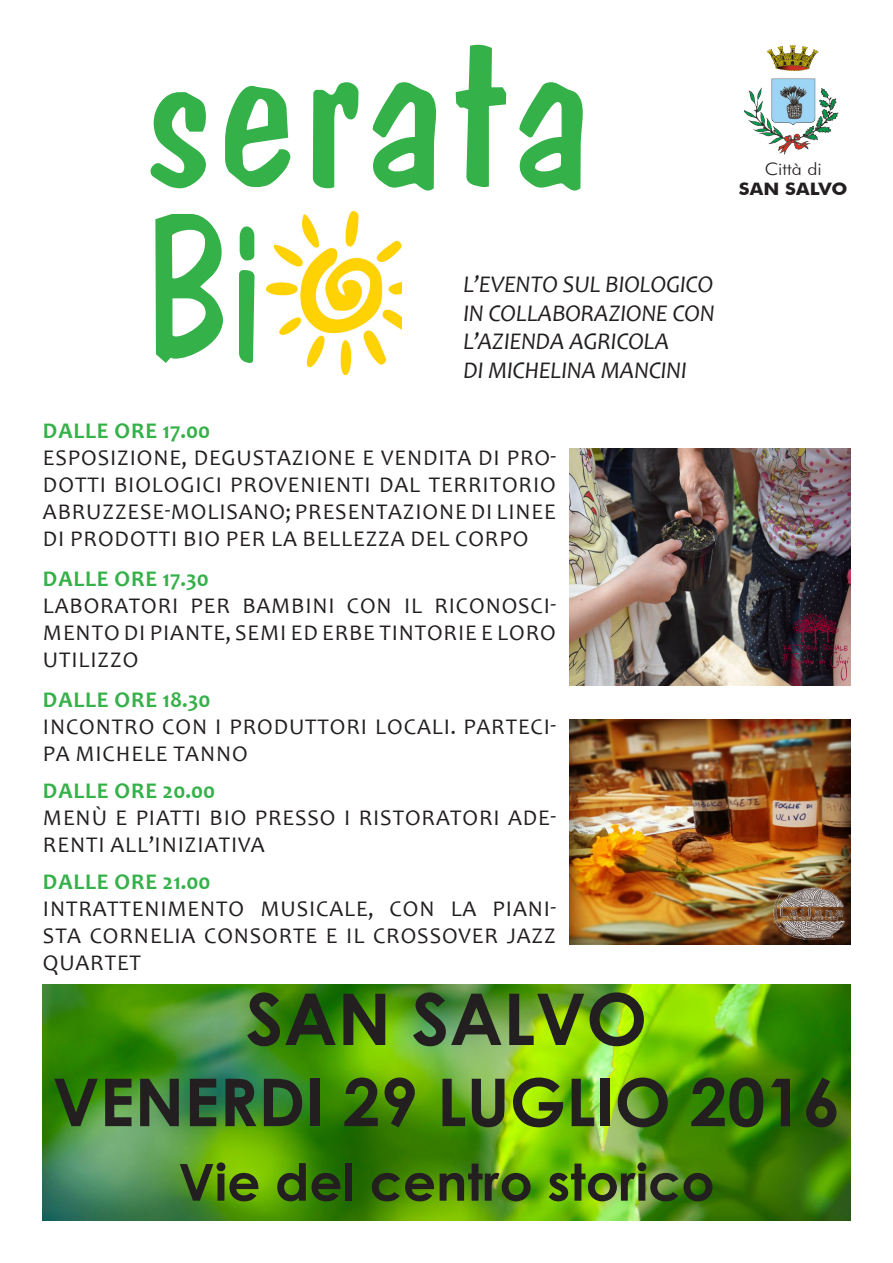
<style>
.page{position:relative;width:893px;height:1263px;background:#fff}
.page>*{position:absolute;margin:0;border:0;box-sizing:border-box;transform-origin:0 0}
.t1{font:231px "Dominican";color:#35b149;scale:1.1 1}
.t2{font:211.5px "Dominican";color:#35b149;scale:.81 1}
.t3{font:700 71.4px "Century Gothic";color:#231f20}
.t4{font:700 66px "Century Gothic";color:#231f20}
.t5{font:700 51px "Century Gothic";color:#231f20}
.t6{font:italic 24px "Candara";color:#231f20}
.t7{font:22.5px/27px "Candara";letter-spacing:.04em;color:#231f20;text-align:justify}
.t8{font:700 22.5px "Candara";letter-spacing:.04em;color:#35b149}
.t9{font:700 17.1px "Futura BT";color:#231f20;scale:1.09 1}
.t10{font:300 17.1px "Futura BT";color:#231f20;scale:1.09 1}
</style>
<div class="page">
<img style="left:745px;top:45px;width:94px;height:110px">
<img style="left:570px;top:720px;width:280px;height:224px">
<img style="left:570px;top:448px;width:280px;height:237px">
<img style="left:266px;top:212px;width:136px;height:163px">
<img style="left:43px;top:984px;width:807px;height:236px">
<p class="t1" style="left:141px;top:-48px;width:415px">serata</p>
<p class="t2" style="left:142px;top:147px;width:153px">Bi</p>
<p class="t6" style="left:463px;top:269px;width:251px">L’EVENTO SUL BIOLOGICO</p>
<p class="t6" style="left:463px;top:298px;width:253px">IN COLLABORAZIONE CON</p>
<p class="t6" style="left:463px;top:327px;width:207px">L’AZIENDA AGRICOLA</p>
<p class="t6" style="left:463px;top:355px;width:225px">DI MICHELINA MANCINI</p>
<p class="t8" style="left:43px;top:417px;width:169px">DALLE ORE 17.00</p>
<p class="t7" style="left:43px;top:444px;width:515px">ESPOSIZIONE, DEGUSTAZIONE E VENDITA DI PRO-DOTTI BIOLOGICI PROVENIENTI DAL TERRITORIO ABRUZZESE-MOLISANO; PRESENTAZIONE DI LINEE DI PRODOTTI BIO PER LA BELLEZZA DEL CORPO</p>
<p class="t8" style="left:43px;top:564px;width:167px">DALLE ORE 17.30</p>
<p class="t7" style="left:43px;top:592px;width:515px">LABORATORI PER BAMBINI CON IL RICONOSCI-MENTO DI PIANTE, SEMI ED ERBE TINTORIE E LORO UTILIZZO</p>
<p class="t8" style="left:43px;top:685px;width:169px">DALLE ORE 18.30</p>
<p class="t7" style="left:43px;top:713px;width:515px">INCONTRO CON I PRODUTTORI LOCALI. PARTECI-<br>PA MICHELE TANNO</p>
<p class="t8" style="left:43px;top:776px;width:174px">DALLE ORE 20.00</p>
<p class="t7" style="left:43px;top:804px;width:515px">MENÙ E PIATTI BIO PRESSO I RISTORATORI ADE-<br>RENTI ALL’INIZIATIVA</p>
<p class="t8" style="left:43px;top:868px;width:169px">DALLE ORE 21.00</p>
<p class="t7" style="left:43px;top:895px;width:515px">INTRATTENIMENTO MUSICALE, CON LA PIANI-STA CORNELIA CONSORTE E IL CROSSOVER JAZZ QUARTET</p>
<p class="t3" style="left:246px;top:965px;width:403px">SAN SALVO</p>
<p class="t10" style="left:765px;top:158px;width:54px">Città di</p>
<p class="t9" style="left:739px;top:179px;width:101px">SAN SALVO</p>
<p class="t4" style="left:53px;top:1052px;width:789px">VENERDI 29 LUGLIO 2016</p>
<p class="t5" style="left:178px;top:1143px;width:538px">Vie del centro storico</p>
</div>
